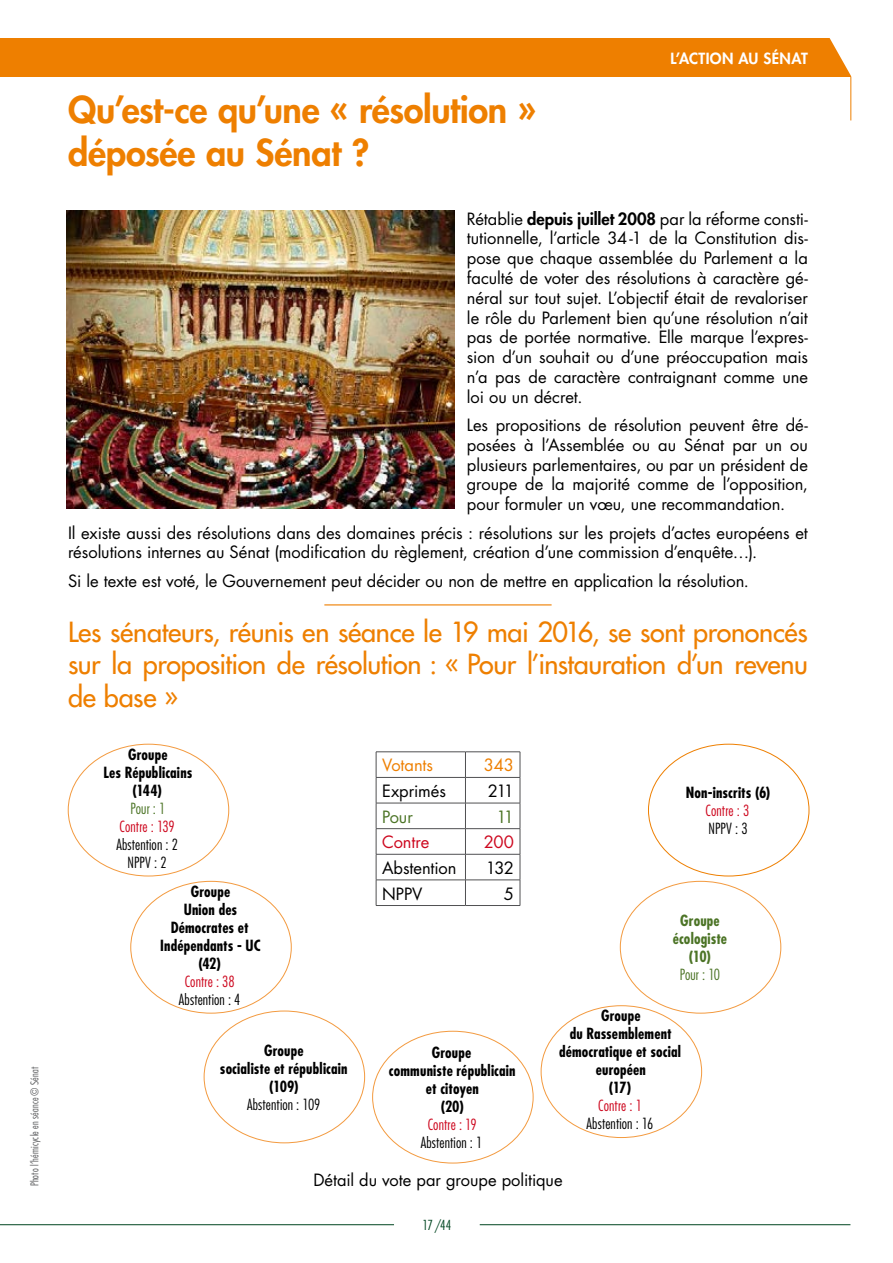
<style>
.page{position:relative;width:893px;height:1263px;background:#fff}
.page>*{position:absolute;margin:0;border:0;box-sizing:border-box;transform-origin:0 0}
.H2_orange{font:800 36px "Futura Std";letter-spacing:-.01em;color:#ee7f00}
.H3_orange{font:500 27px/32.4px "Futura Std";letter-spacing:-.015em;color:#ee7f00;text-align:justify}
.t1{font:16.5px/19.8px "Futura Std";letter-spacing:-.005em;color:#000;text-align:justify}
.t2{font:16.5px "Futura Std";letter-spacing:-.01em;color:#ee7f00}
.t3{font:16.5px "Futura Std";letter-spacing:-.01em;color:#cd071e}
.t4{font:16.5px "Futura Std";letter-spacing:-.025em;color:#4c7426}
.t5{font:700 condensed 15px/18px "Futura Std";letter-spacing:.01em;color:#000;text-align:center}
.t6{font:300 condensed 15px "Futura Std";letter-spacing:.01em;color:#000}
.t7{font:300 condensed 15px "Futura Std";letter-spacing:.005em;color:#cd071e}
.t8{font:700 condensed 15px "Futura Std";letter-spacing:.01em;color:#4c7426}
.Nom_chapitre_en_tête{font:800 15px "Futura Std";letter-spacing:.025em;color:#fff}
.t9{font:300 condensed 15px "Futura Std";letter-spacing:.005em;color:#4c7426}
.t10{font:300 condensed 13.5px "Futura Std";color:#004621}
.Credit_photo{font:300 condensed 10.5px "Futura Std";letter-spacing:.02em;color:#57585a}
.s1{font-weight:800}
</style>
<div class="page">
<div style="left:0;top:38px;width:850px;height:39px;background:#ee7f00"></div>
<hr style="left:376px;top:751px;width:89px;height:1px;background:#505052">
<hr style="left:465px;top:751px;width:55px;height:1px;background:#505052">
<hr style="left:376px;top:777px;width:89px;height:1px;background:#505052">
<hr style="left:465px;top:777px;width:55px;height:1px;background:#505052">
<hr style="left:376px;top:803px;width:89px;height:1px;background:#505052">
<hr style="left:465px;top:803px;width:55px;height:1px;background:#505052">
<hr style="left:376px;top:828px;width:89px;height:1px;background:#505052">
<hr style="left:465px;top:828px;width:55px;height:1px;background:#505052">
<hr style="left:376px;top:854px;width:89px;height:1px;background:#505052">
<hr style="left:465px;top:854px;width:55px;height:1px;background:#505052">
<hr style="left:376px;top:880px;width:89px;height:1px;background:#505052">
<svg style="left:376px;top:752px;width:1px;height:153px"></svg>
<hr style="left:465px;top:880px;width:55px;height:1px;background:#505052">
<svg style="left:465px;top:752px;width:1px;height:153px"></svg>
<svg style="left:520px;top:752px;width:1px;height:153px"></svg>
<hr style="left:376px;top:905px;width:89px;height:1px;background:#505052">
<hr style="left:465px;top:905px;width:55px;height:1px;background:#505052">
<svg style="left:829px;top:38px;width:23px;height:39px"></svg>
<hr style="left:850px;top:76px;width:1px;height:44px;background:#ee7f00">
<hr style="left:324px;top:604px;width:228px;height:1px;background:#ee7f00">
<hr style="left:480px;top:1224px;width:370px;height:1px;background:#004621">
<hr style="left:0;top:1224px;width:394px;height:1px;background:#004621">
<img style="left:66px;top:211px;width:388px;height:297px">
<p class="Credit_photo" style="left:28px;top:1186px;width:121px;rotate:-90deg">Photo l’hémicycle en séance © Sénat</p>
<p class="Nom_chapitre_en_tête" style="left:670px;top:49px;width:139px">L’ACTION AU SÉNAT</p>
<p class="H2_orange" style="left:68px;top:87px;width:470px">Qu’est-ce qu’une « résolution »</p>
<p class="H2_orange" style="left:68px;top:130px;width:303px">déposée au Sénat ?</p>
<p class="t1" style="left:467px;top:209px;width:343px">Rétablie <span class="s1">depuis juillet 2008</span> par la réforme consti&shy;tutionnelle, l’article 34-1 de la Constitution dis&shy;pose que chaque assemblée du Parlement a la faculté de voter des résolutions à caractère gé&shy;néral sur tout sujet. L’objectif était de revaloriser le rôle du Parlement bien qu’une résolution n’ait pas de portée normative. Elle marque l’expres&shy;sion d’un souhait ou d’une préoccupation mais n’a pas de caractère contraignant comme une loi ou un décret.</p>
<p class="t1" style="left:467px;top:415px;width:343px">Les propositions de résolution peuvent être dé&shy;posées à l’Assemblée ou au Sénat par un ou plusieurs parlementaires, ou par un président de groupe de la majorité comme de l’opposition, pour formuler un vœu, une recommandation.</p>
<p class="t1" style="left:68px;top:523px;width:741px">Il existe aussi des résolutions dans des domaines précis : résolutions sur les projets d’actes européens et résolutions internes au Sénat (modification du règlement, création d’une commission d’enquête…).</p>
<p class="t1" style="left:68px;top:571px;width:682px">Si le texte est voté, le Gouvernement peut décider ou non de mettre en application la résolution.</p>
<p class="H3_orange" style="left:68px;top:616px;width:741px">Les sénateurs, réunis en séance le 19 mai 2016, se sont prononcés sur la proposition de résolution : « Pour l’instauration d’un revenu de base »</p>
<p class="t5" style="left:128px;top:745px;width:41px">Groupe</p>
<p class="t5" style="left:103px;top:763px;width:90px">Les Républicains (144)</p>
<p class="t9" style="left:130px;top:799px;width:36px">Pour : 1</p>
<p class="t7" style="left:120px;top:817px;width:57px">Contre : 139</p>
<p class="t6" style="left:116px;top:835px;width:63px">Abstention : 2</p>
<p class="t6" style="left:128px;top:853px;width:41px">NPPV : 2</p>
<p class="t5" style="left:191px;top:882px;width:41px">Groupe</p>
<p class="t5" style="left:160px;top:900px;width:102px">Union des<br>Démocrates et<br>Indépendants - UC</p>
<p class="t5" style="left:198px;top:954px;width:24px">(42)</p>
<p class="t7" style="left:185px;top:972px;width:51px">Contre : 38</p>
<p class="t6" style="left:179px;top:990px;width:63px">Abstention : 4</p>
<p class="t5" style="left:264px;top:1042px;width:41px">Groupe</p>
<p class="t5" style="left:220px;top:1060px;width:129px">socialiste et républicain (109)</p>
<p class="t6" style="left:247px;top:1096px;width:75px">Abstention : 109</p>
<p class="t2" style="left:382px;top:755px;width:53px">Votants</p>
<p class="t2" style="left:484px;top:755px;width:32px">343</p>
<p class="t1" style="left:382px;top:781px;width:65px">Exprimés</p>
<p class="t1" style="left:488px;top:781px;width:28px">211</p>
<p class="t4" style="left:382px;top:806px;width:32px">Pour</p>
<p class="t4" style="left:496px;top:806px;width:19px">11</p>
<p class="t3" style="left:382px;top:832px;width:49px">Contre</p>
<p class="t3" style="left:484px;top:832px;width:32px">200</p>
<p class="t1" style="left:382px;top:858px;width:76px">Abstention</p>
<p class="t1" style="left:486px;top:858px;width:30px">132</p>
<p class="t1" style="left:382px;top:884px;width:42px">NPPV</p>
<p class="t1" style="left:504px;top:884px;width:12px">5</p>
<p class="t5" style="left:432px;top:1044px;width:41px">Groupe</p>
<p class="t5" style="left:389px;top:1062px;width:128px">communiste républicain et citoyen</p>
<p class="t5" style="left:441px;top:1098px;width:25px">(20)</p>
<p class="t7" style="left:428px;top:1116px;width:51px">Contre : 19</p>
<p class="t6" style="left:421px;top:1134px;width:63px">Abstention : 1</p>
<p class="t5" style="left:686px;top:784px;width:86px">Non-inscrits (6)</p>
<p class="t7" style="left:705px;top:802px;width:45px">Contre : 3</p>
<p class="t6" style="left:709px;top:820px;width:41px">NPPV : 3</p>
<p class="t8" style="left:680px;top:911px;width:41px">Groupe</p>
<p class="t8" style="left:673px;top:929px;width:56px">écologiste</p>
<p class="t8" style="left:689px;top:947px;width:24px">(10)</p>
<p class="t9" style="left:680px;top:966px;width:42px">Pour : 10</p>
<p class="t5" style="left:601px;top:1007px;width:41px">Groupe</p>
<p class="t5" style="left:559px;top:1025px;width:123px">du Rassemblement démocratique et social européen</p>
<p class="t5" style="left:609px;top:1079px;width:24px">(17)</p>
<p class="t7" style="left:598px;top:1097px;width:45px">Contre : 1</p>
<p class="t6" style="left:587px;top:1115px;width:69px">Abstention : 16</p>
<p class="t1" style="left:313px;top:1170px;width:251px">Détail du vote par groupe politique</p>
<p class="t10" style="left:423px;top:1217px;width:30px">17 /44</p>
</div>
